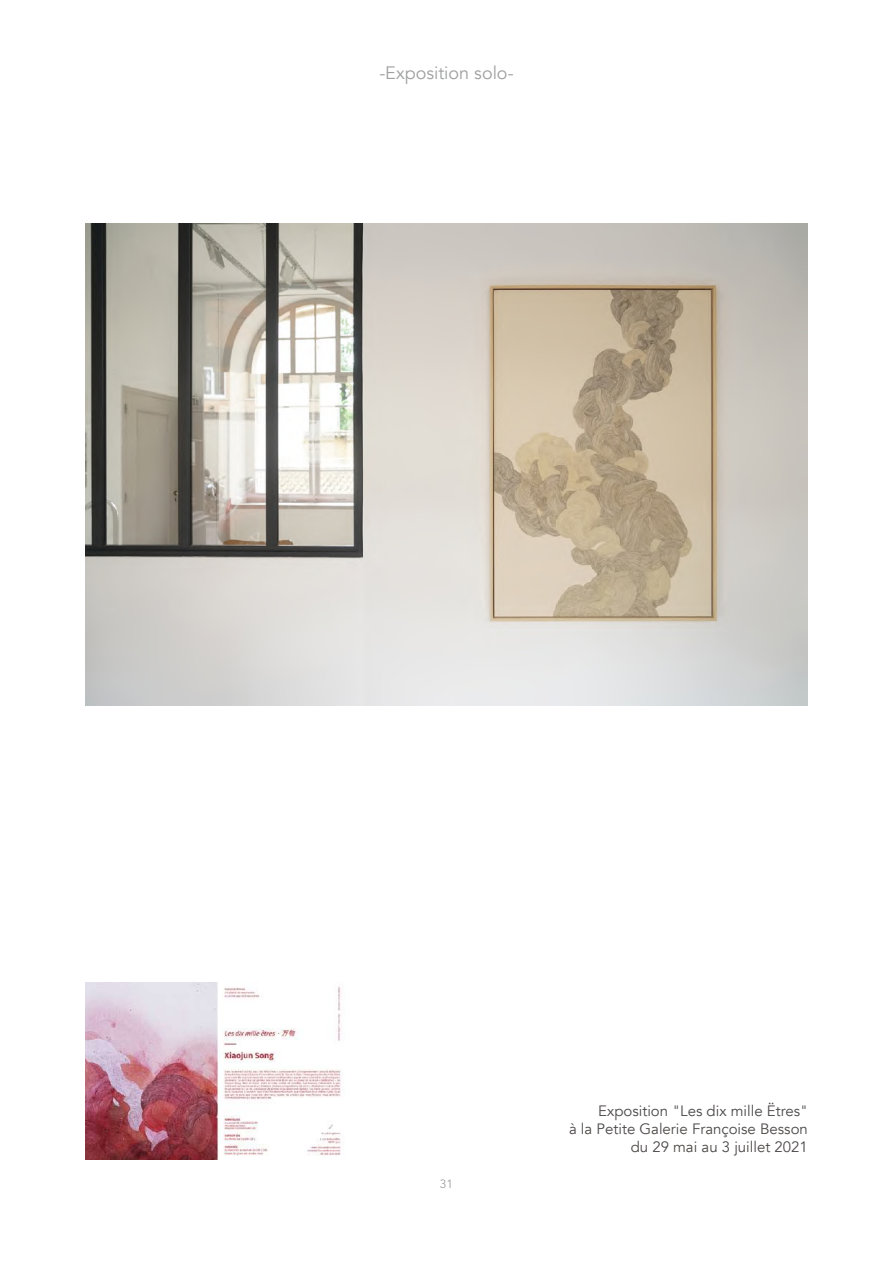
<style>
.page{position:relative;width:893px;height:1263px;background:#fff}
.page>*{position:absolute;margin:0;border:0;box-sizing:border-box;transform-origin:0 0}
.t1{font:18px "Avenir";color:#9fa0a0}
.t2{font:15px/18px "Avenir";color:#4c4948;text-align:right}
.t3{font:12px "Avenir";color:#9fa0a0}
</style>
<div class="page">
<img style="left:85px;top:223px;width:723px;height:482px">
<img style="left:85px;top:983px;width:257px;height:177px">
<p class="t1" style="left:379px;top:62px;width:136px">-Exposition solo-</p>
<p class="t3" style="left:440px;top:1177px;width:15px">31</p>
<p class="t2" style="left:569px;top:1102px;width:240px">Exposition "Les dix mille Ëtres"<br>à la Petite Galerie Françoise Besson du 29 mai au 3 juillet 2021</p>
</div>
